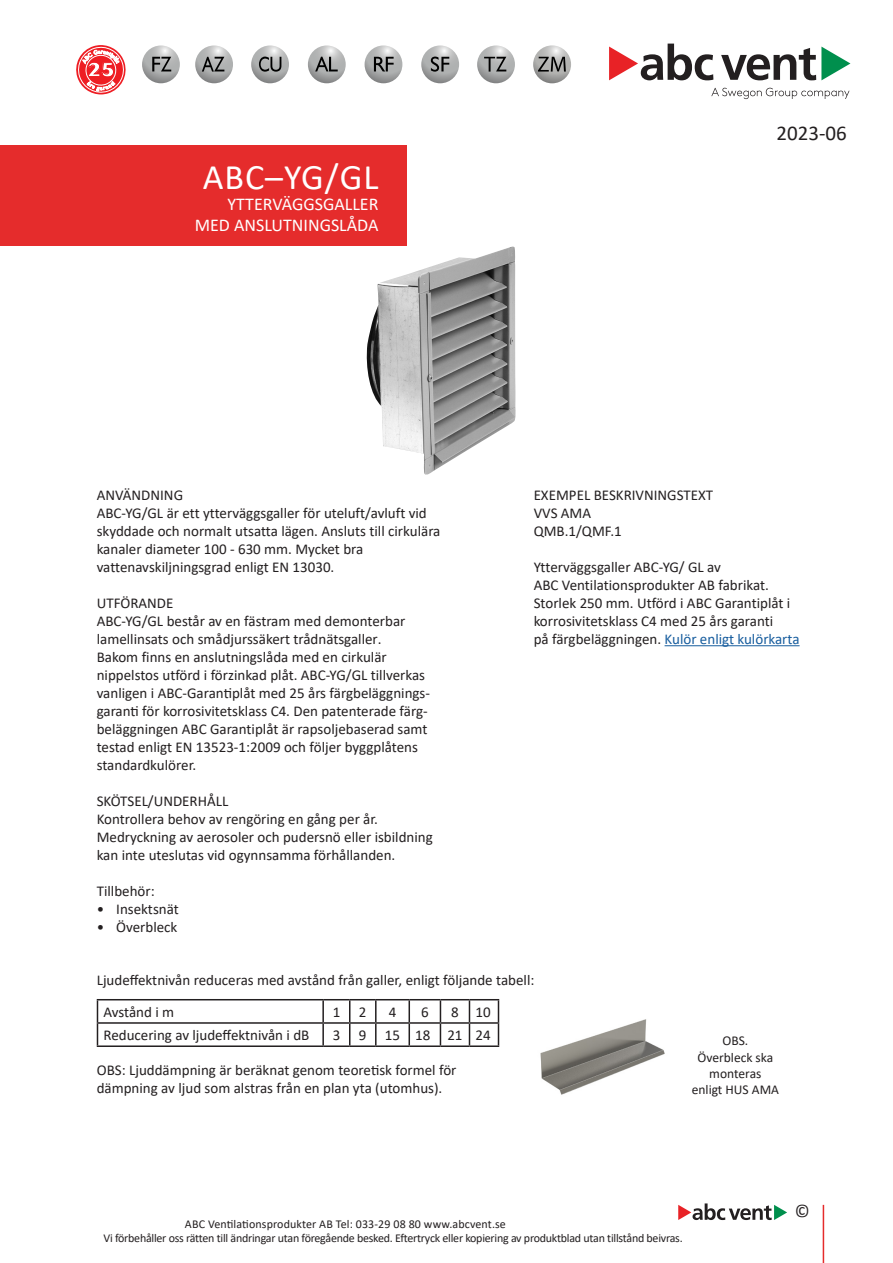
<style>
.page{position:relative;width:893px;height:1263px;background:#fff}
.page>*{position:absolute;margin:0;border:0;box-sizing:border-box;transform-origin:0 0}
.Rubrik{font:36px "Calibri";letter-spacing:.025em;color:#fff}
.översikt_rubrik{font:21px "Calibri";color:#231f20}
.t1{font:800 19.5px "Cosmos";color:#fff}
.Rubrik-2{font:18px/21px "Calibri";color:#fff;text-align:right}
.t2{font:18px "Calibri";color:#231f20}
.brödtext{font:15px/18px "Calibri";color:#231f20}
.brödtext-2{font:15px "Calibri";color:#175d9e}
.brödtext-3{font:13.5px/16.2px "Calibri";color:#231f20;text-align:center}
.t3{font:12px "Calibri";letter-spacing:-.02em;color:#231f20}
.t4{font:12px "Calibri";letter-spacing:.01em;color:#231f20}
.s1{color:#231f20}
</style>
<div class="page">
<hr style="left:823px;top:1205px;width:1px;height:58px;background:#e52c2c">
<svg style="left:678px;top:1203px;width:109px;height:17px"></svg>
<hr style="left:665px;top:645px;width:135px;height:1px;background:#175d9e">
<img style="left:366px;top:246px;width:150px;height:229px">
<div style="left:0;top:145px;width:407px;height:101px;background:#e52c2c"></div>
<hr style="left:97px;top:999px;width:226px;height:1px;background:#231f20">
<hr style="left:322px;top:1000px;width:2px;height:22px;background:#231f20">
<hr style="left:376px;top:999px;width:33px;height:1px;background:#231f20">
<hr style="left:375px;top:1000px;width:2px;height:22px;background:#231f20">
<hr style="left:409px;top:999px;width:31px;height:1px;background:#231f20">
<hr style="left:469px;top:999px;width:30px;height:1px;background:#231f20">
<hr style="left:97px;top:1022px;width:226px;height:2px;background:#231f20">
<svg style="left:97px;top:1000px;width:1px;height:45px"></svg>
<hr style="left:322px;top:1024px;width:2px;height:21px;background:#231f20">
<svg style="left:323px;top:999px;width:53px;height:46px"></svg>
<hr style="left:376px;top:1022px;width:33px;height:2px;background:#231f20">
<hr style="left:375px;top:1024px;width:2px;height:21px;background:#231f20">
<hr style="left:409px;top:1022px;width:31px;height:2px;background:#231f20">
<svg style="left:409px;top:1000px;width:1px;height:45px"></svg>
<hr style="left:469px;top:1022px;width:30px;height:2px;background:#231f20">
<svg style="left:440px;top:999px;width:30px;height:46px"></svg>
<svg style="left:498px;top:1000px;width:1px;height:45px"></svg>
<hr style="left:97px;top:1045px;width:226px;height:2px;background:#231f20">
<hr style="left:323px;top:1045px;width:27px;height:2px;background:#231f20">
<hr style="left:350px;top:1045px;width:26px;height:2px;background:#231f20">
<hr style="left:376px;top:1045px;width:33px;height:2px;background:#231f20">
<hr style="left:409px;top:1045px;width:31px;height:2px;background:#231f20">
<hr style="left:440px;top:1045px;width:29px;height:2px;background:#231f20">
<hr style="left:469px;top:1045px;width:30px;height:2px;background:#231f20">
<img style="left:540px;top:1019px;width:125px;height:76px">
<svg style="left:142px;top:45px;width:38px;height:38px"></svg>
<svg style="left:152px;top:57px;width:19px;height:14px"></svg>
<svg style="left:195px;top:45px;width:38px;height:38px"></svg>
<svg style="left:202px;top:57px;width:22px;height:15px"></svg>
<svg style="left:251px;top:45px;width:38px;height:38px"></svg>
<svg style="left:259px;top:57px;width:22px;height:15px"></svg>
<svg style="left:308px;top:45px;width:38px;height:38px"></svg>
<svg style="left:315px;top:57px;width:23px;height:14px"></svg>
<svg style="left:365px;top:45px;width:37px;height:38px"></svg>
<svg style="left:374px;top:57px;width:20px;height:14px"></svg>
<svg style="left:421px;top:45px;width:38px;height:38px"></svg>
<svg style="left:431px;top:57px;width:18px;height:15px"></svg>
<svg style="left:477px;top:45px;width:38px;height:38px"></svg>
<svg style="left:484px;top:57px;width:22px;height:15px"></svg>
<svg style="left:533px;top:45px;width:38px;height:38px"></svg>
<svg style="left:538px;top:57px;width:28px;height:15px"></svg>
<svg style="left:609px;top:44px;width:104px;height:36px"></svg>
<svg style="left:721px;top:47px;width:129px;height:33px"></svg>
<svg style="left:711px;top:88px;width:138px;height:11px"></svg>
<svg style="left:76px;top:45px;width:50px;height:50px"></svg>
<p class="t1" style="left:88px;top:58px;width:29px">25</p>
<p class="Rubrik" style="left:203px;top:152px;width:177px">ABC–YG/GL</p>
<p class="Rubrik-2" style="left:195px;top:193px;width:185px">YTTERVÄGGSGALLER<br>MED ANSLUTNINGSLÅDA</p>
<p class="översikt_rubrik" style="left:776px;top:118px;width:72px">2023-06</p>
<p class="brödtext" style="left:97px;top:486px;width:88px">ANVÄNDNING</p>
<p class="brödtext" style="left:97px;top:504px;width:345px">ABC-YG/GL är ett ytterväggsgaller för uteluft/avluft vid skyddade och normalt utsatta lägen. Ansluts till cirkulära kanaler diameter 100 - 630 mm. Mycket bra vattenavskiljningsgrad enligt EN 13030.</p>
<p class="brödtext" style="left:97px;top:594px;width:78px">UTFÖRANDE</p>
<p class="brödtext" style="left:97px;top:612px;width:335px">ABC-YG/GL består av en fästram med demonterbar lamellinsats och smådjurssäkert trådnätsgaller.<br>Bakom finns en anslutningslåda med en cirkulär nippelstos utförd i förzinkad plåt. ABC-YG/GL tillverkas vanligen i ABC-Garantiplåt med 25 års färgbeläggnings&shy;garanti för korrosivitetsklass C4. Den patenterade färg&shy;beläggningen ABC Garantiplåt är rapsoljebaserad samt testad enligt EN 13523-1:2009 och följer byggplåtens standardkulörer.</p>
<p class="brödtext" style="left:97px;top:792px;width:133px">SKÖTSEL/UNDERHÅLL</p>
<p class="brödtext" style="left:97px;top:810px;width:338px">Kontrollera behov av rengöring en gång per år.<br>Medryckning av aerosoler och pudersnö eller isbildning kan inte uteslutas vid ogynnsamma förhållanden.</p>
<p class="brödtext" style="left:97px;top:882px;width:59px">Tillbehör:</p>
<p class="brödtext" style="left:97px;top:900px;width:84px">• Insektsnät</p>
<p class="brödtext" style="left:97px;top:918px;width:82px">• Överbleck</p>
<p class="brödtext" style="left:534px;top:486px;width:181px">EXEMPEL BESKRIVNINGSTEXT</p>
<p class="brödtext" style="left:534px;top:504px;width:59px">VVS AMA</p>
<p class="brödtext" style="left:534px;top:522px;width:90px">QMB.1/QMF.1</p>
<p class="brödtext" style="left:534px;top:558px;width:189px">Ytterväggsgaller ABC-YG/ GL av</p>
<p class="brödtext" style="left:534px;top:576px;width:237px">ABC Ventilationsprodukter AB fabrikat.</p>
<p class="brödtext" style="left:534px;top:594px;width:258px">Storlek 250 mm. Utförd i ABC Garantiplåt i</p>
<p class="brödtext" style="left:534px;top:612px;width:241px">korrosivitetsklass C4 med 25 års garanti</p>
<p class="brödtext-2" style="left:534px;top:629px;width:267px"><span class="s1">på färgbeläggningen.</span> Kulör enligt kulörkarta</p>
<p class="brödtext" style="left:97px;top:971px;width:439px">Ljudeffektnivån reduceras med avstånd från galler, enligt följande tabell:</p>
<p class="brödtext" style="left:103px;top:1002px;width:72px">Avstånd i m</p>
<p class="brödtext" style="left:333px;top:1002px;width:9px">1</p>
<p class="brödtext" style="left:359px;top:1002px;width:9px">2</p>
<p class="brödtext" style="left:389px;top:1002px;width:9px">4</p>
<p class="brödtext" style="left:421px;top:1002px;width:9px">6</p>
<p class="brödtext" style="left:451px;top:1002px;width:9px">8</p>
<p class="brödtext" style="left:475px;top:1002px;width:17px">10</p>
<p class="brödtext" style="left:103px;top:1026px;width:207px">Reducering av ljudeffektnivån i dB</p>
<p class="brödtext" style="left:333px;top:1026px;width:9px">3</p>
<p class="brödtext" style="left:359px;top:1026px;width:9px">9</p>
<p class="brödtext" style="left:385px;top:1026px;width:17px">15</p>
<p class="brödtext" style="left:415px;top:1026px;width:17px">18</p>
<p class="brödtext" style="left:447px;top:1026px;width:17px">21</p>
<p class="brödtext" style="left:475px;top:1026px;width:17px">24</p>
<p class="brödtext" style="left:97px;top:1061px;width:361px">OBS: Ljuddämpning är beräknat genom teoretisk formel för dämpning av ljud som alstras från en plan yta (utomhus).</p>
<p class="brödtext-3" style="left:722px;top:1032px;width:27px">OBS.</p>
<p class="brödtext-3" style="left:697px;top:1049px;width:77px">Överbleck ska monteras</p>
<p class="brödtext-3" style="left:692px;top:1081px;width:89px">enligt HUS AMA</p>
<p class="t4" style="left:185px;top:1215px;width:322px">ABC Ventilationsprodukter AB Tel: 033-29 08 80 www.abcvent.se</p>
<p class="t3" style="left:103px;top:1229px;width:581px">Vi förbehåller oss rätten till ändringar utan föregående besked. Eftertryck eller kopiering av produktblad utan tillstånd beivras.</p>
<p class="t2" style="left:795px;top:1198px;width:17px">©</p>
</div>
